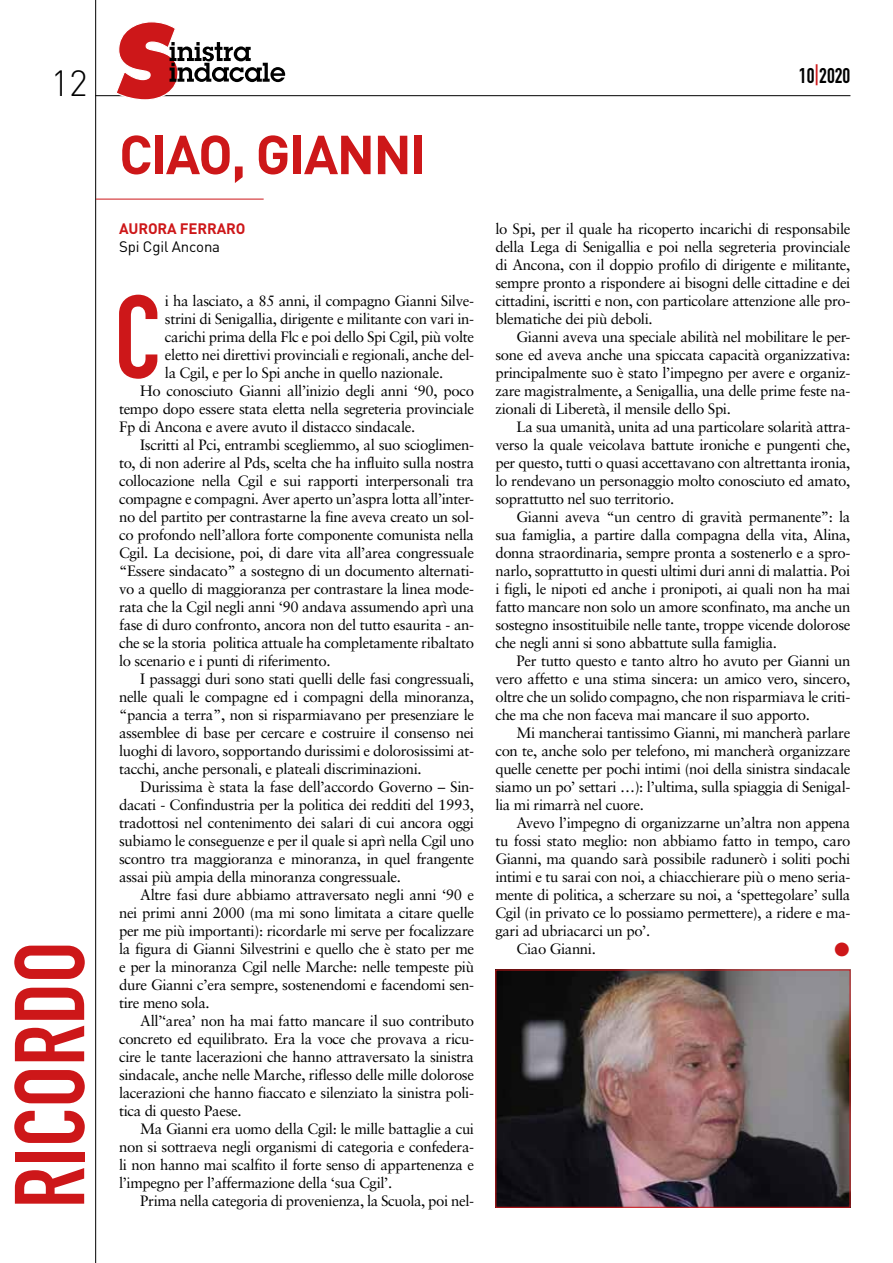
<style>
.page{position:relative;width:893px;height:1263px;background:#fff}
.page>*{position:absolute;margin:0;border:0;box-sizing:border-box;transform-origin:0 0}
.t1{font:116.1px "DIN Engschrift Std";color:#cd1719}
.t2{font:97.35px "DIN Engschrift Std";color:#cd1719}
.t3{font:700 54px "DIN";letter-spacing:-.03em;color:#cd1719}
.t4{font:300 36px "DIN";color:#000}
.t5{font:21px "DIN Engschrift Std";color:#000}
.t6{font:15px/18px "Sabon";letter-spacing:-.025em;color:#000;text-align:justify}
.t7{font:700 15px "DIN";letter-spacing:-.01em;color:#cd1719}
.t8{font:15px "DIN";letter-spacing:-.01em;color:#000}
.t9{font:15px "Zapf Dingbats IT Cby BT";color:#cd1719}
.s1{color:#cd1719}
</style>
<div class="page">
<hr style="left:95px;top:95px;width:755px;height:1px;background:#000">
<svg style="left:115px;top:22px;width:170px;height:78px"></svg>
<hr style="left:95px;top:0;width:1px;height:1263px;background:#000">
<hr style="left:96px;top:199px;width:168px;height:1px;background:#cd1719">
<img style="left:497px;top:971px;width:351px;height:235px">
<div style="left:495px;top:969px;width:355px;height:239px;border:1px solid #cd1719"></div>
<h3 class="t4" style="left:51px;top:61px;width:39px">12</h3>
<h2 class="t2" style="left:-7px;top:1208px;width:268px;rotate:-90deg">RICORDO</h2>
<h3 class="t3" style="left:119px;top:119px;width:309px">CIAO, GIANNI</h3>
<p class="t7" style="left:119px;top:219px;width:128px">AURORA FERRARO</p>
<p class="t8" style="left:119px;top:237px;width:103px">Spi Cgil Ancona</p>
<h1 class="t1" style="left:114px;top:269px;width:49px">C</h1>
<p class="t6" style="left:165px;top:292px;width:311px">i ha lasciato, a 85 anni, il compagno Gianni Silve-</p>
<p class="t6" style="left:165px;top:310px;width:311px">strini di Senigallia, dirigente e militante con vari in-</p>
<p class="t6" style="left:165px;top:328px;width:311px">carichi prima della Flc e poi dello Spi Cgil, più volte</p>
<p class="t6" style="left:165px;top:346px;width:311px">eletto nei direttivi provinciali e regionali, anche del-</p>
<p class="t6" style="left:165px;top:364px;width:280px">la Cgil, e per lo Spi anche in quello nazionale.</p>
<p class="t6" style="left:140px;top:382px;width:335px">Ho conosciuto Gianni all’inizio degli anni ‘90, poco</p>
<p class="t6" style="left:119px;top:400px;width:357px">tempo dopo essere stata eletta nella segreteria provinciale</p>
<p class="t6" style="left:119px;top:418px;width:298px">Fp di Ancona e avere avuto il distacco sindacale.</p>
<p class="t6" style="left:140px;top:436px;width:335px">Iscritti al Pci, entrambi scegliemmo, al suo scioglimen-</p>
<p class="t6" style="left:119px;top:454px;width:357px">to, di non aderire al Pds, scelta che ha influito sulla nostra</p>
<p class="t6" style="left:119px;top:472px;width:357px">collocazione nella Cgil e sui rapporti interpersonali tra</p>
<p class="t6" style="left:119px;top:490px;width:357px">compagne e compagni. Aver aperto un’aspra lotta all’inter-</p>
<p class="t6" style="left:119px;top:508px;width:356px">no del partito per contrastarne la fine aveva creato un sol-</p>
<p class="t6" style="left:119px;top:526px;width:357px">co profondo nell’allora forte componente comunista nella</p>
<p class="t6" style="left:119px;top:544px;width:356px">Cgil. La decisione, poi, di dare vita all’area congressuale</p>
<p class="t6" style="left:119px;top:562px;width:357px">“Essere sindacato” a sostegno di un documento alternati-</p>
<p class="t6" style="left:119px;top:580px;width:357px">vo a quello di maggioranza per contrastare la linea mode-</p>
<p class="t6" style="left:119px;top:598px;width:357px">rata che la Cgil negli anni ‘90 andava assumendo aprì una</p>
<p class="t6" style="left:119px;top:616px;width:357px">fase di duro confronto, ancora non del tutto esaurita - an-</p>
<p class="t6" style="left:119px;top:634px;width:357px">che se la storia politica attuale ha completamente ribaltato</p>
<p class="t6" style="left:119px;top:652px;width:213px">lo scenario e i punti di riferimento.</p>
<p class="t6" style="left:140px;top:670px;width:335px">I passaggi duri sono stati quelli delle fasi congressuali,</p>
<p class="t6" style="left:119px;top:688px;width:357px">nelle quali le compagne ed i compagni della minoranza,</p>
<p class="t6" style="left:119px;top:706px;width:357px">“pancia a terra”, non si risparmiavano per presenziare le</p>
<p class="t6" style="left:119px;top:724px;width:357px">assemblee di base per cercare e costruire il consenso nei</p>
<p class="t6" style="left:119px;top:742px;width:357px">luoghi di lavoro, sopportando durissimi e dolorosissimi at-</p>
<p class="t6" style="left:119px;top:760px;width:304px">tacchi, anche personali, e plateali discriminazioni.</p>
<p class="t6" style="left:140px;top:778px;width:335px">Durissima è stata la fase dell’accordo Governo – Sin-</p>
<p class="t6" style="left:119px;top:796px;width:357px">dacati - Confindustria per la politica dei redditi del 1993,</p>
<p class="t6" style="left:119px;top:814px;width:357px">tradottosi nel contenimento dei salari di cui ancora oggi</p>
<p class="t6" style="left:119px;top:832px;width:357px">subiamo le conseguenze e per il quale si aprì nella Cgil uno</p>
<p class="t6" style="left:119px;top:850px;width:357px">scontro tra maggioranza e minoranza, in quel frangente</p>
<p class="t6" style="left:119px;top:868px;width:283px">assai più ampia della minoranza congressuale.</p>
<p class="t6" style="left:140px;top:886px;width:335px">Altre fasi dure abbiamo attraversato negli anni ‘90 e</p>
<p class="t6" style="left:119px;top:904px;width:357px">nei primi anni 2000 (ma mi sono limitata a citare quelle</p>
<p class="t6" style="left:119px;top:922px;width:357px">per me più importanti): ricordarle mi serve per focalizzare</p>
<p class="t6" style="left:119px;top:940px;width:357px">la figura di Gianni Silvestrini e quello che è stato per me</p>
<p class="t6" style="left:119px;top:958px;width:357px">e per la minoranza Cgil nelle Marche: nelle tempeste più</p>
<p class="t6" style="left:119px;top:976px;width:357px">dure Gianni c’era sempre, sostenendomi e facendomi sen-</p>
<p class="t6" style="left:119px;top:994px;width:92px">tire meno sola.</p>
<p class="t6" style="left:140px;top:1012px;width:335px">All’‘area’ non ha mai fatto mancare il suo contributo</p>
<p class="t6" style="left:119px;top:1030px;width:357px">concreto ed equilibrato. Era la voce che provava a ricu-</p>
<p class="t6" style="left:119px;top:1048px;width:357px">cire le tante lacerazioni che hanno attraversato la sinistra</p>
<p class="t6" style="left:119px;top:1066px;width:357px">sindacale, anche nelle Marche, riflesso delle mille dolorose</p>
<p class="t6" style="left:119px;top:1084px;width:356px">lacerazioni che hanno fiaccato e silenziato la sinistra poli-</p>
<p class="t6" style="left:119px;top:1102px;width:124px">tica di questo Paese.</p>
<p class="t6" style="left:140px;top:1120px;width:335px">Ma Gianni era uomo della Cgil: le mille battaglie a cui</p>
<p class="t6" style="left:119px;top:1138px;width:357px">non si sottraeva negli organismi di categoria e confedera-</p>
<p class="t6" style="left:119px;top:1156px;width:356px">li non hanno mai scalfito il forte senso di appartenenza e</p>
<p class="t6" style="left:119px;top:1174px;width:275px">l’impegno per l’affermazione della ‘sua Cgil’.</p>
<p class="t6" style="left:140px;top:1192px;width:335px">Prima nella categoria di provenienza, la Scuola, poi nel-</p>
<h3 class="t5" style="left:799px;top:63px;width:53px">10<span class="s1">|</span>2020</h3>
<p class="t6" style="left:495px;top:220px;width:357px">lo Spi, per il quale ha ricoperto incarichi di responsabile della Lega di Senigallia e poi nella segreteria provinciale di Ancona, con il doppio profilo di dirigente e militante, sempre pronto a rispondere ai bisogni delle cittadine e dei cittadini, iscritti e non, con particolare attenzione alle pro&shy;blematiche dei più deboli.</p>
<p class="t6" style="left:495px;top:328px;width:357px;text-indent:21px">Gianni aveva una speciale abilità nel mobilitare le per&shy;sone ed aveva anche una spiccata capacità organizzativa: principalmente suo è stato l’impegno per avere e organiz&shy;zare magistralmente, a Senigallia, una delle prime feste na&shy;zionali di Liberetà, il mensile dello Spi.</p>
<p class="t6" style="left:495px;top:418px;width:357px;text-indent:21px">La sua umanità, unita ad una particolare solarità attra&shy;verso la quale veicolava battute ironiche e pungenti che, per questo, tutti o quasi accettavano con altrettanta ironia, lo rendevano un personaggio molto conosciuto ed amato, soprattutto nel suo territorio.</p>
<p class="t6" style="left:495px;top:508px;width:357px;text-indent:21px">Gianni aveva “un centro di gravità permanente”: la sua famiglia, a partire dalla compagna della vita, Alina, donna straordinaria, sempre pronta a sostenerlo e a spro&shy;narlo, soprattutto in questi ultimi duri anni di malattia. Poi i figli, le nipoti ed anche i pronipoti, ai quali non ha mai fatto mancare non solo un amore sconfinato, ma anche un sostegno insostituibile nelle tante, troppe vicende dolorose che negli anni si sono abbattute sulla famiglia.</p>
<p class="t6" style="left:495px;top:652px;width:357px;text-indent:21px">Per tutto questo e tanto altro ho avuto per Gianni un vero affetto e una stima sincera: un amico vero, sincero, oltre che un solido compagno, che non risparmiava le criti&shy;che ma che non faceva mai mancare il suo apporto.</p>
<p class="t6" style="left:495px;top:724px;width:357px;text-indent:21px">Mi mancherai tantissimo Gianni, mi mancherà parlare con te, anche solo per telefono, mi mancherà organizzare quelle cenette per pochi intimi (noi della sinistra sindacale siamo un po’ settari …): l’ultima, sulla spiaggia di Senigal&shy;lia mi rimarrà nel cuore.</p>
<p class="t6" style="left:517px;top:814px;width:335px">Avevo l’impegno di organizzarne un’altra non appena</p>
<p class="t6" style="left:495px;top:832px;width:357px">tu fossi stato meglio: non abbiamo fatto in tempo, caro</p>
<p class="t6" style="left:495px;top:850px;width:357px">Gianni, ma quando sarà possibile radunerò i soliti pochi</p>
<p class="t6" style="left:495px;top:868px;width:357px">intimi e tu sarai con noi, a chiacchierare più o meno seria-</p>
<p class="t6" style="left:495px;top:886px;width:357px">mente di politica, a scherzare su noi, a ‘spettegolare’ sulla</p>
<p class="t6" style="left:495px;top:904px;width:357px">Cgil (in privato ce lo possiamo permettere), a ridere e ma-</p>
<p class="t6" style="left:495px;top:922px;width:156px">gari ad ubriacarci un po’.</p>
<p class="t6" style="left:517px;top:940px;width:81px">Ciao Gianni.</p>
<p class="t9" style="left:834px;top:942px;width:16px">●</p>
</div>
